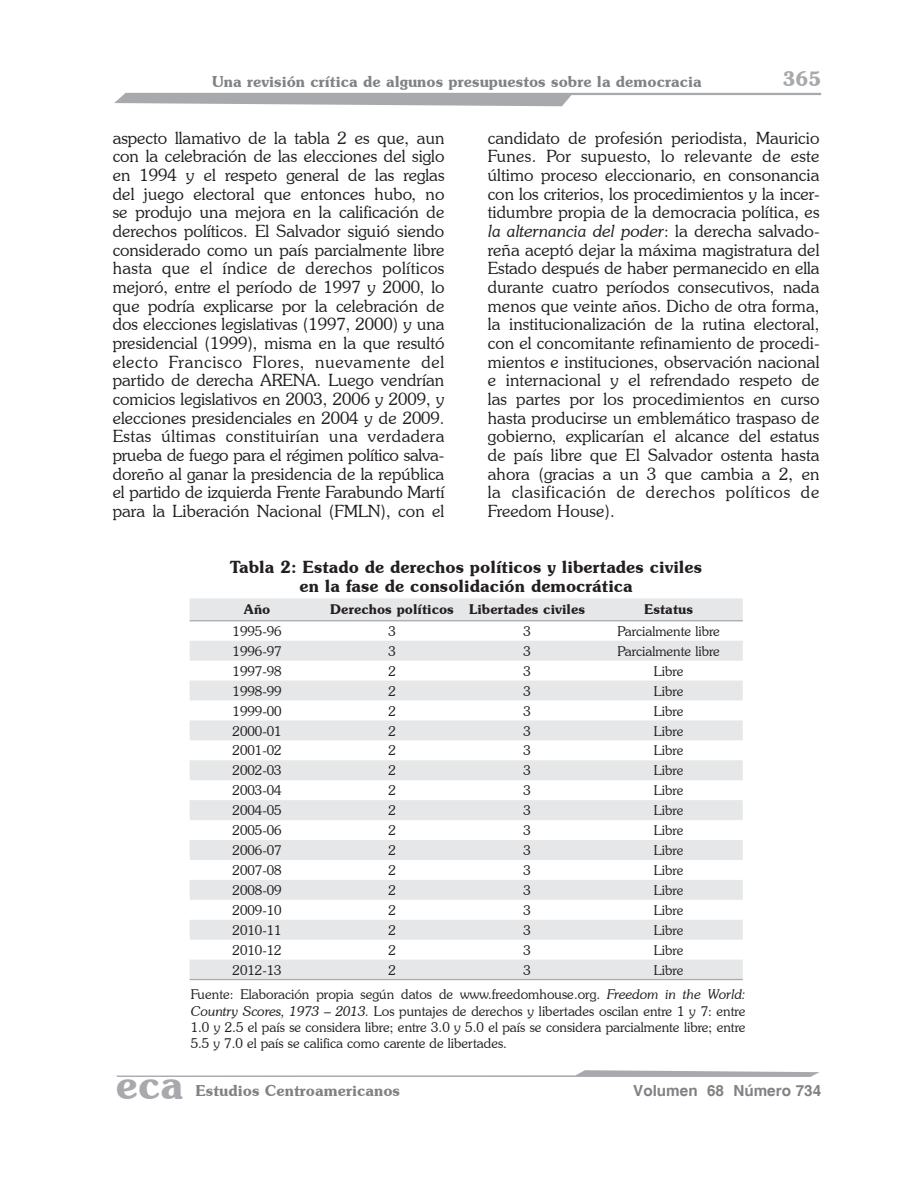
<style>
.page{position:relative;width:918px;height:1188px;background:#fff}
.page>*{position:absolute;margin:0;border:0;box-sizing:border-box;transform-origin:0 0}
.t1{font:600 40.65px "Souvenir IT Cby BT";color:#a7a9ac}
.t2{font:600 20.4px "Souvenir IT Cby BT";color:#a7a9ac}
.t3{font:300 16.95px/18.6px "Souvenir IT Cby BT";letter-spacing:.005em;color:#231f20;text-align:justify}
.t4{font:600 16.95px/18.6px "Souvenir IT Cby BT";color:#231f20;text-align:center}
.t5{font:600 15.3px "Souvenir IT Cby BT";color:#808285}
.t6{font:700 15.3px "Helvetica";color:#808285}
.t7{font:300 13.5px/16.4px "Souvenir IT Cby BT";color:#231f20}
.t8{font:600 13.5px "Souvenir IT Cby BT";color:#231f20}
.s1{font-style:italic}
</style>
<div class="page">
<svg style="left:114px;top:93px;width:707px;height:13px"></svg>
<svg style="left:116px;top:1070px;width:703px;height:7px"></svg>
<svg style="left:190px;top:598px;width:553px;height:381px;fill:#e6e7e8"></svg>
<hr style="left:190px;top:620px;width:553px;height:1px;background:#a7a9ac">
<hr style="left:190px;top:979px;width:553px;height:1px;background:#a7a9ac">
<p class="t5" style="left:212px;top:72px;width:491px">Una revisión crítica de algunos presupuestos sobre la democracia</p>
<p class="t2" style="left:783px;top:66px;width:40px">365</p>
<p class="t3" style="left:113px;top:128px;width:333px">aspecto llamativo de la tabla 2 es que, aun con la celebración de las elecciones del siglo en 1994 y el respeto general de las reglas del juego electoral que entonces hubo, no se produjo una mejora en la calificación de derechos políticos. El Salvador siguió siendo considerado como un país parcialmente libre hasta que el índice de derechos políticos mejoró, entre el período de 1997 y 2000, lo que podría explicarse por la celebración de dos elecciones legislativas (1997, 2000) y una presidencial (1999), misma en la que resultó electo Francisco Flores, nuevamente del partido de derecha ARENA. Luego vendrían comicios legislativos en 2003, 2006 y 2009, y elecciones presidenciales en 2004 y de 2009.<br>Estas últimas constituirían una verdadera prueba de fuego para el régimen político salva&shy;doreño al ganar la presidencia de la república el partido de izquierda Frente Farabundo Martí para la Liberación Nacional (FMLN), con el</p>
<p class="t3" style="left:488px;top:128px;width:333px">candidato de profesión periodista, Mauricio Funes. Por supuesto, lo relevante de este último proceso eleccionario, en consonancia con los criterios, los procedimientos y la incer&shy;tidumbre propia de la democracia política, es <span class="s1">la alternancia del poder</span>: la derecha salvado&shy;reña aceptó dejar la máxima magistratura del Estado después de haber permanecido en ella durante cuatro períodos consecutivos, nada menos que veinte años. Dicho de otra forma, la institucionalización de la rutina electoral, con el concomitante refinamiento de procedi&shy;mientos e instituciones, observación nacional e internacional y el refrendado respeto de las partes por los procedimientos en curso hasta producirse un emblemático traspaso de gobierno, explicarían el alcance del estatus de país libre que El Salvador ostenta hasta ahora (gracias a un 3 que cambia a 2, en la clasificación de derechos políticos de Freedom House).</p>
<p class="t4" style="left:230px;top:557px;width:473px">Tabla 2: Estado de derechos políticos y libertades civiles en la fase de consolidación democrática</p>
<p class="t8" style="left:244px;top:600px;width:28px">Año</p>
<p class="t8" style="left:330px;top:600px;width:256px">Derechos políticos Libertades civiles</p>
<p class="t8" style="left:644px;top:600px;width:50px">Estatus</p>
<p class="t7" style="left:233px;top:623px;width:51px">1995-96</p>
<p class="t7" style="left:388px;top:623px;width:9px">3</p>
<p class="t7" style="left:523px;top:623px;width:9px">3</p>
<p class="t7" style="left:617px;top:623px;width:104px">Parcialmente libre</p>
<p class="t7" style="left:233px;top:643px;width:51px">1996-97</p>
<p class="t7" style="left:388px;top:643px;width:9px">3</p>
<p class="t7" style="left:523px;top:643px;width:9px">3</p>
<p class="t7" style="left:617px;top:643px;width:104px">Parcialmente libre</p>
<p class="t7" style="left:233px;top:663px;width:51px">1997-98</p>
<p class="t7" style="left:388px;top:663px;width:9px">2</p>
<p class="t7" style="left:523px;top:663px;width:9px">3</p>
<p class="t7" style="left:654px;top:663px;width:31px">Libre</p>
<p class="t7" style="left:233px;top:683px;width:51px">1998-99</p>
<p class="t7" style="left:388px;top:683px;width:9px">2</p>
<p class="t7" style="left:523px;top:683px;width:9px">3</p>
<p class="t7" style="left:654px;top:683px;width:31px">Libre</p>
<p class="t7" style="left:233px;top:702px;width:51px">1999-00</p>
<p class="t7" style="left:388px;top:702px;width:9px">2</p>
<p class="t7" style="left:523px;top:702px;width:9px">3</p>
<p class="t7" style="left:654px;top:702px;width:31px">Libre</p>
<p class="t7" style="left:233px;top:722px;width:51px">2000-01</p>
<p class="t7" style="left:388px;top:722px;width:9px">2</p>
<p class="t7" style="left:523px;top:722px;width:9px">3</p>
<p class="t7" style="left:654px;top:722px;width:31px">Libre</p>
<p class="t7" style="left:233px;top:742px;width:51px">2001-02</p>
<p class="t7" style="left:388px;top:742px;width:9px">2</p>
<p class="t7" style="left:523px;top:742px;width:9px">3</p>
<p class="t7" style="left:654px;top:742px;width:31px">Libre</p>
<p class="t7" style="left:233px;top:762px;width:51px">2002-03</p>
<p class="t7" style="left:388px;top:762px;width:9px">2</p>
<p class="t7" style="left:523px;top:762px;width:9px">3</p>
<p class="t7" style="left:654px;top:762px;width:31px">Libre</p>
<p class="t7" style="left:233px;top:782px;width:51px">2003-04</p>
<p class="t7" style="left:388px;top:782px;width:9px">2</p>
<p class="t7" style="left:523px;top:782px;width:9px">3</p>
<p class="t7" style="left:654px;top:782px;width:31px">Libre</p>
<p class="t7" style="left:233px;top:802px;width:51px">2004-05</p>
<p class="t7" style="left:388px;top:802px;width:9px">2</p>
<p class="t7" style="left:523px;top:802px;width:9px">3</p>
<p class="t7" style="left:654px;top:802px;width:31px">Libre</p>
<p class="t7" style="left:233px;top:822px;width:51px">2005-06</p>
<p class="t7" style="left:388px;top:822px;width:9px">2</p>
<p class="t7" style="left:523px;top:822px;width:9px">3</p>
<p class="t7" style="left:654px;top:822px;width:31px">Libre</p>
<p class="t7" style="left:233px;top:842px;width:51px">2006-07</p>
<p class="t7" style="left:388px;top:842px;width:9px">2</p>
<p class="t7" style="left:523px;top:842px;width:9px">3</p>
<p class="t7" style="left:654px;top:842px;width:31px">Libre</p>
<p class="t7" style="left:233px;top:862px;width:51px">2007-08</p>
<p class="t7" style="left:388px;top:862px;width:9px">2</p>
<p class="t7" style="left:523px;top:862px;width:9px">3</p>
<p class="t7" style="left:654px;top:862px;width:31px">Libre</p>
<p class="t7" style="left:233px;top:882px;width:51px">2008-09</p>
<p class="t7" style="left:388px;top:882px;width:9px">2</p>
<p class="t7" style="left:523px;top:882px;width:9px">3</p>
<p class="t7" style="left:654px;top:882px;width:31px">Libre</p>
<p class="t7" style="left:233px;top:902px;width:51px">2009-10</p>
<p class="t7" style="left:388px;top:902px;width:9px">2</p>
<p class="t7" style="left:523px;top:902px;width:9px">3</p>
<p class="t7" style="left:654px;top:902px;width:31px">Libre</p>
<p class="t7" style="left:233px;top:922px;width:51px">2010-11</p>
<p class="t7" style="left:388px;top:922px;width:9px">2</p>
<p class="t7" style="left:523px;top:922px;width:9px">3</p>
<p class="t7" style="left:654px;top:922px;width:31px">Libre</p>
<p class="t7" style="left:233px;top:942px;width:51px">2010-12</p>
<p class="t7" style="left:388px;top:942px;width:9px">2</p>
<p class="t7" style="left:523px;top:942px;width:9px">3</p>
<p class="t7" style="left:654px;top:942px;width:31px">Libre</p>
<p class="t7" style="left:233px;top:962px;width:51px">2012-13</p>
<p class="t7" style="left:388px;top:962px;width:9px">2</p>
<p class="t7" style="left:523px;top:962px;width:9px">3</p>
<p class="t7" style="left:191px;top:957px;width:556px;line-height:24.6px;text-indent:463px">Libre<br>Fuente: Elaboración propia según datos de www.freedomhouse.org. <span class="s1">Freedom in the World:</span></p>
<p class="t7" style="left:191px;top:1002px;width:556px;text-align:justify"><span class="s1">Country Scores, 1973 – 2013.</span> Los puntajes de derechos y libertades oscilan entre 1 y 7: entre 1.0 y 2.5 el país se considera libre; entre 3.0 y 5.0 el país se considera parcialmente libre; entre 5.5 y 7.0 el país se califica como carente de libertades.</p>
<h1 class="t1" style="left:116px;top:1059px;width:69px">eca</h1>
<p class="t5" style="left:196px;top:1081px;width:206px">Estudios Centroamericanos</p>
<p class="t6" style="left:633px;top:1082px;width:189px">Volumen 68 Número 734</p>
</div>
